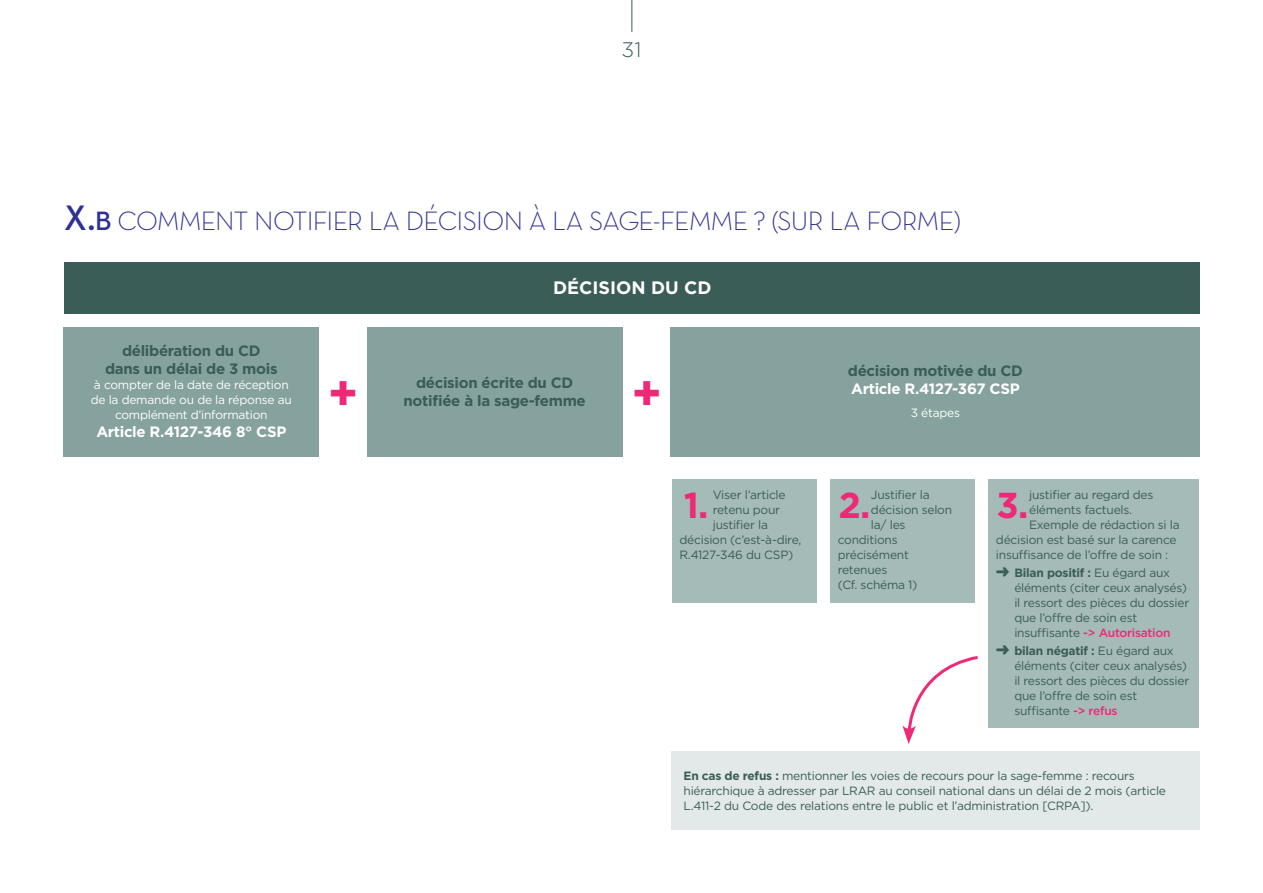
<style>
.page{position:relative;width:1263px;height:893px;background:#fff}
.page>*{position:absolute;margin:0;border:0;box-sizing:border-box;transform-origin:0 0}
.t1{font:700 48px "Gotham";color:#ee2977}
.t2{font:700 36px "Gotham";color:#ee2977}
.t3{font:27px "Neutraface Text Light Alt";letter-spacing:-.03em;color:#2e3092}
.t4{font:300 21px "Gotham";color:#3b5d57}
.t5{font:700 18px "Gotham";color:#fff}
.t6{font:700 15px/18px "Gotham";letter-spacing:-.02em;color:#3b5d57;text-align:center}
.t7{font:700 15px "Gotham";letter-spacing:-.02em;color:#fff}
.t8{font:12px/15px "Gotham";letter-spacing:-.02em;color:#3b5d57}
.t9{font:12px/15px "Gotham";letter-spacing:-.02em;color:#fff;text-align:center}
.s1{font-family:"Neutraface Text";font-weight:600;font-size:36px}
.s2{font-family:"Neutraface Text";font-weight:600}
.s3{font-weight:700}
.s4{font-weight:500;color:#ee2977}
</style>
<div class="page">
<hr style="left:631px;top:0;width:1px;height:32px;background:#3b5d57">
<div style="left:65px;top:262px;width:1135px;height:52px;background:#3b5d57"></div>
<div style="left:672px;top:751px;width:528px;height:78px;background:#e2e9e8"></div>
<div style="left:64px;top:327px;width:255px;height:130px;background:#85a29e"></div>
<div style="left:367px;top:327px;width:255px;height:130px;background:#85a29e"></div>
<div style="left:671px;top:327px;width:529px;height:130px;background:#85a29e"></div>
<div style="left:672px;top:479px;width:144px;height:124px;background:#a4bbb8"></div>
<div style="left:830px;top:479px;width:145px;height:124px;background:#a4bbb8"></div>
<div style="left:988px;top:479px;width:211px;height:249px;background:#a4bbb8"></div>
<svg style="left:902px;top:656px;width:76px;height:88px"></svg>
<h3 class="t4" style="left:621px;top:36px;width:21px">31</h3>
<h3 class="t3" style="left:64px;top:204px;width:898px"><span class="s1">X.</span><span class="s2">B</span> COMMENT NOTIFIER LA DÉCISION À LA SAGE-FEMME ? (SUR LA FORME)</h3>
<p class="t6" style="left:105px;top:342px;width:174px">délibération du CD dans un délai de 3 mois</p>
<p class="t9" style="left:91px;top:377px;width:203px">à compter de la date de réception de la demande ou de la réponse au complément d’information</p>
<p class="t7" style="left:96px;top:422px;width:191px">Article R.4127-346 8° CSP</p>
<h3 class="t5" style="left:553px;top:275px;width:160px">DÉCISION DU CD</h3>
<p class="t6" style="left:404px;top:373px;width:184px">décision écrite du CD notifiée à la sage-femme</p>
<h1 class="t1" style="left:328px;top:361px;width:32px">+</h1>
<h1 class="t1" style="left:631px;top:361px;width:32px">+</h1>
<p class="t6" style="left:848px;top:361px;width:177px">décision motivée du CD</p>
<p class="t7" style="left:851px;top:379px;width:170px">Article R.4127-367 CSP</p>
<p class="t9" style="left:911px;top:405px;width:51px">3 étapes</p>
<p class="t8" style="left:871px;top:487px;width:60px">Justifier la</p>
<p class="t8" style="left:871px;top:502px;width:83px">décision selon</p>
<p class="t8" style="left:871px;top:517px;width:36px">la/ les</p>
<p class="t8" style="left:838px;top:532px;width:61px">conditions</p>
<p class="t8" style="left:838px;top:547px;width:73px">précisément</p>
<p class="t8" style="left:838px;top:562px;width:51px">retenues</p>
<p class="t8" style="left:838px;top:577px;width:81px">(Cf. schéma 1)</p>
<p class="t8" style="left:1029px;top:487px;width:126px">justifier au regard des</p>
<p class="t8" style="left:1029px;top:502px;width:105px">éléments factuels.</p>
<p class="t8" style="left:1029px;top:517px;width:152px">Exemple de rédaction si la</p>
<p class="t8" style="left:996px;top:532px;width:182px">décision est basé sur la carence</p>
<p class="t8" style="left:996px;top:547px;width:174px">insuffisance de l’offre de soin :</p>
<p class="t8" style="left:1014px;top:565px;width:176px;text-indent:-18px">➜ <span class="s3">Bilan positif :</span> Eu égard aux éléments (citer ceux analysés) il ressort des pièces du dossier que l’offre de soin est insuffisante <span class="s4">-&gt; Autorisation</span></p>
<p class="t8" style="left:1014px;top:643px;width:176px;text-indent:-18px">➜ <span class="s3">bilan négatif :</span> Eu égard aux éléments (citer ceux analysés) il ressort des pièces du dossier que l’offre de soin est suffisante <span class="s4">-&gt; refus</span></p>
<p class="t8" style="left:713px;top:487px;width:74px">Viser l’article</p>
<p class="t8" style="left:713px;top:502px;width:69px">retenu pour</p>
<p class="t8" style="left:713px;top:517px;width:57px">justifier la</p>
<p class="t8" style="left:679px;top:532px;width:123px">décision (c’est-à-dire,</p>
<p class="t8" style="left:679px;top:547px;width:115px">R.4127-346 du CSP)</p>
<h2 class="t2" style="left:684px;top:482px;width:26px">1.</h2>
<h2 class="t2" style="left:838px;top:482px;width:34px">2.</h2>
<h2 class="t2" style="left:996px;top:482px;width:33px">3.</h2>
<p class="t8" style="left:684px;top:768px;width:484px"><span class="s3">En cas de refus :</span> mentionner les voies de recours pour la sage-femme : recours hiérarchique à adresser par LRAR au conseil national dans un délai de 2 mois (article<br>L.411-2 du Code des relations entre le public et l’administration [CRPA]).</p>
</div>
